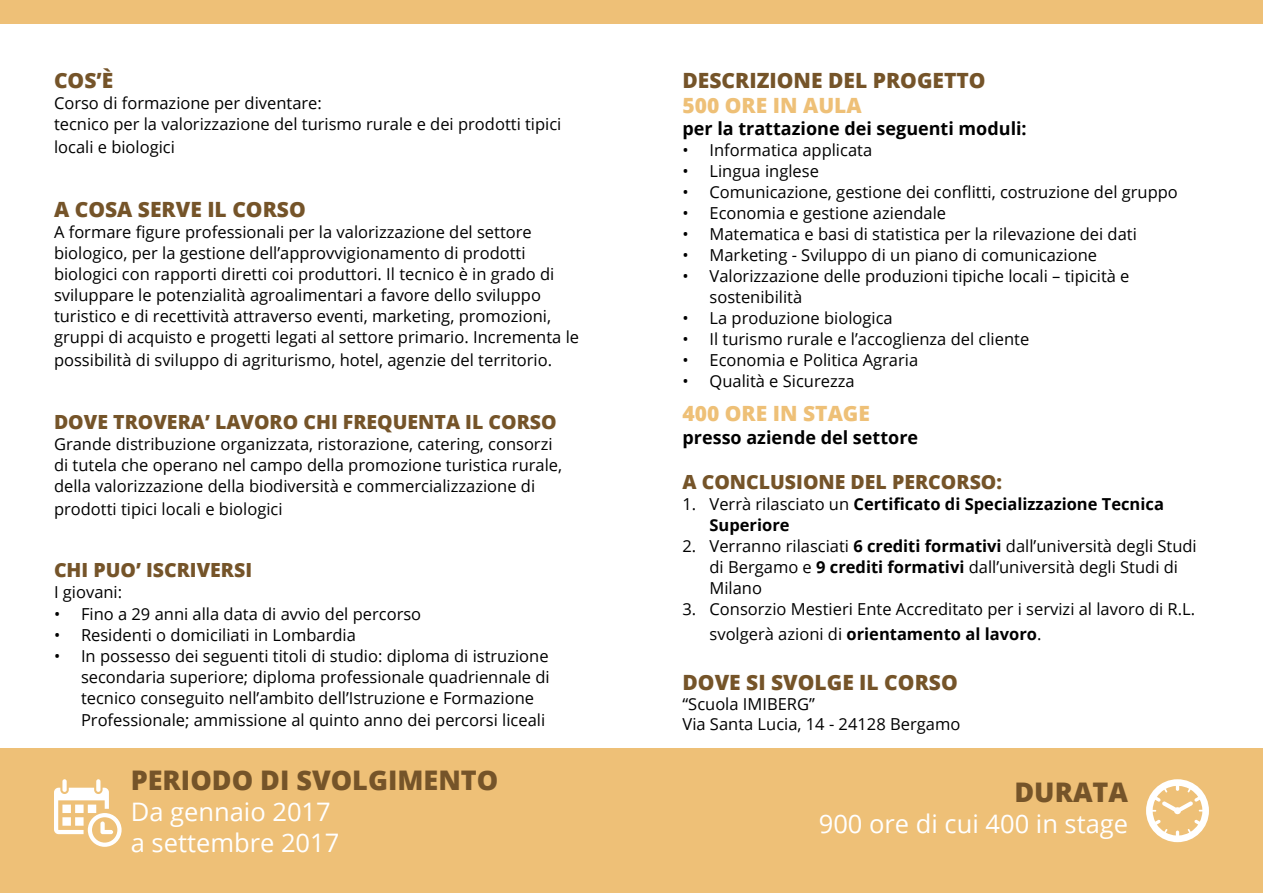
<style>
.page{position:relative;width:1263px;height:893px;background:#fff}
.page>*{position:absolute;margin:0;border:0;box-sizing:border-box;transform-origin:0 0}
.t1{font:800 27px "Open Sans";color:#755429}
.t2{font:25.5px/30.6px "Open Sans";color:#fff}
.t3{font:800 21px "Open Sans";color:#755429}
.t4{font:800 21px "Open Sans";color:#eec077}
.t5{font:800 19.5px "Open Sans";color:#755429}
.t6{font:700 18px "Open Sans";color:#000}
.t7{font:16.5px/21px "Open Sans";color:#000}
.t8{font:700 16.5px/21px "Open Sans";color:#000}
.s1{font-weight:400}
.s2{font-weight:700}
</style>
<div class="page">
<div style="left:0;top:748px;width:1263px;height:145px;background:#eec077"></div>
<div style="left:0;top:0;width:1263px;height:23px;background:#eec077"></div>
<svg style="left:54px;top:779px;width:68px;height:68px"></svg>
<svg style="left:1146px;top:779px;width:63px;height:63px"></svg>
<p class="t3" style="left:54px;top:65px;width:61px">COS’È</p>
<p class="t7" style="left:54px;top:92px;width:509px">Corso di formazione per diventare:<br>tecnico per la valorizzazione del turismo rurale e dei prodotti tipici</p>
<p class="t7" style="left:54px;top:136px;width:122px">locali e biologici</p>
<p class="t3" style="left:54px;top:194px;width:253px">A COSA SERVE IL CORSO</p>
<p class="t7" style="left:54px;top:222px;width:527px">A formare figure professionali per la valorizzazione del settore biologico, per la gestione dell’approvvigionamento di prodotti biologici con rapporti diretti coi produttori. Il tecnico è in grado di sviluppare le potenzialità agroalimentari a favore dello sviluppo turistico e di recettività attraverso eventi, marketing, promozioni, gruppi di acquisto e progetti legati al settore primario. Incrementa le</p>
<p class="t7" style="left:54px;top:349px;width:500px">possibilità di sviluppo di agriturismo, hotel, agenzie del territorio.</p>
<p class="t5" style="left:54px;top:407px;width:504px">DOVE TROVERA’ LAVORO CHI FREQUENTA IL CORSO</p>
<p class="t7" style="left:54px;top:433px;width:510px">Grande distribuzione organizzata, ristorazione, catering, consorzi di tutela che operano nel campo della promozione turistica rurale, della valorizzazione della biodiversità e commercializzazione di</p>
<p class="t7" style="left:54px;top:498px;width:230px">prodotti tipici locali e biologici</p>
<p class="t5" style="left:54px;top:556px;width:200px">CHI PUO’ ISCRIVERSI</p>
<p class="t7" style="left:54px;top:582px;width:70px">I giovani:</p>
<p class="t7" style="left:54px;top:603px;width:369px">• Fino a 29 anni alla data di avvio del percorso</p>
<p class="t7" style="left:54px;top:624px;width:303px">• Residenti o domiciliati in Lombardia</p>
<p class="t7" style="left:81px;top:645px;width:470px;text-align:justify;text-indent:-27px">• In possesso dei seguenti titoli di studio: diploma di istruzione secondaria superiore; diploma professionale quadriennale di tecnico conseguito nell’ambito dell’Istruzione e Formazione</p>
<p class="t7" style="left:81px;top:709px;width:466px">Professionale; ammissione al quinto anno dei percorsi liceali</p>
<h1 class="t1" style="left:131px;top:760px;width:369px">PERIODO DI SVOLGIMENTO</h1>
<h2 class="t2" style="left:131px;top:796px;width:210px">Da gennaio 2017 a settembre 2017</h2>
<p class="t3" style="left:682px;top:65px;width:29px">DESCRIZIONE</p>
<p class="t3" style="left:828px;top:65px;width:14px">DEL</p>
<p class="t3" style="left:873px;top:65px;width:15px">PRO</p>
<p class="t3" style="left:917px;top:65px;width:68px">GETTO</p>
<p class="t4" style="left:682px;top:90px;width:57px">500 ORE</p>
<p class="t4" style="left:773px;top:90px;width:46px">IN AULA</p>
<p class="t6" style="left:682px;top:116px;width:346px">per la trattazione dei seguenti moduli:</p>
<p class="t7" style="left:682px;top:139px;width:191px">• Informatica applicata</p>
<p class="t7" style="left:682px;top:160px;width:138px">• Lingua inglese</p>
<p class="t7" style="left:682px;top:181px;width:497px">• Comunicazione, gestione dei conflitti, costruzione del gruppo</p>
<p class="t7" style="left:682px;top:202px;width:265px">• Economia e gestione aziendale</p>
<p class="t7" style="left:682px;top:223px;width:456px">• Matematica e basi di statistica per la rilevazione dei dati</p>
<p class="t7" style="left:682px;top:244px;width:416px">• Marketing - Sviluppo di un piano di comunicazione</p>
<p class="t7" style="left:709px;top:265px;width:422px;text-indent:-27px">• Valorizzazione delle produzioni tipiche locali – tipicità e sostenibilità</p>
<p class="t7" style="left:682px;top:307px;width:212px">• La produzione biologica</p>
<p class="t7" style="left:682px;top:328px;width:348px">• Il turismo rurale e l’accoglienza del cliente</p>
<p class="t7" style="left:682px;top:349px;width:237px">• Economia e Politica Agraria</p>
<p class="t7" style="left:682px;top:370px;width:174px">• Qualità e Sicurezza</p>
<p class="t4" style="left:682px;top:398px;width:57px">400 ORE</p>
<p class="t4" style="left:773px;top:398px;width:96px">IN STAGE</p>
<p class="t6" style="left:682px;top:424px;width:237px">presso aziende del settore</p>
<p class="t5" style="left:682px;top:467px;width:34px">A CONCLUSIONE</p>
<p class="t5" style="left:851px;top:467px;width:13px">DEL</p>
<p class="t5" style="left:892px;top:467px;width:14px">PERCORSO</p>
<p class="t5" style="left:996px;top:467px;width:7px">:</p>
<p class="t8" style="left:709px;top:493px;width:456px;text-indent:-27px"><span class="s1">1. Verrà rilasciato un</span> Certificato di Specializzazione Tecnica<br>Superiore</p>
<p class="t7" style="left:709px;top:535px;width:489px;text-indent:-27px">2. Verranno rilasciati <span class="s2">6 crediti formativi</span> dall’università degli Studi di Bergamo e <span class="s2">9 crediti formativi</span> dall’università degli Studi di<br>Milano</p>
<p class="t7" style="left:709px;top:596px;width:487px;line-height:25.2px;text-indent:-27px">3. Consorzio Mestieri Ente Accreditato per i servizi al lavoro di R.L. svolgerà azioni di <span class="s2">orientamento al lavoro</span>.</p>
<p class="t3" style="left:682px;top:667px;width:31px">DOVE</p>
<p class="t3" style="left:746px;top:667px;width:40px">SI SVOL</p>
<p class="t3" style="left:827px;top:667px;width:73px">GEIL CORSO</p>
<p class="t7" style="left:682px;top:694px;width:279px;line-height:19.8px">“Scuola IMIBERG”<br>Via Santa Lucia, 14 - 24128 Bergamo</p>
<h1 class="t1" style="left:1014px;top:772px;width:115px">DURATA</h1>
<h2 class="t2" style="left:819px;top:807px;width:311px">900 ore di cui 400 in stage</h2>
</div>
